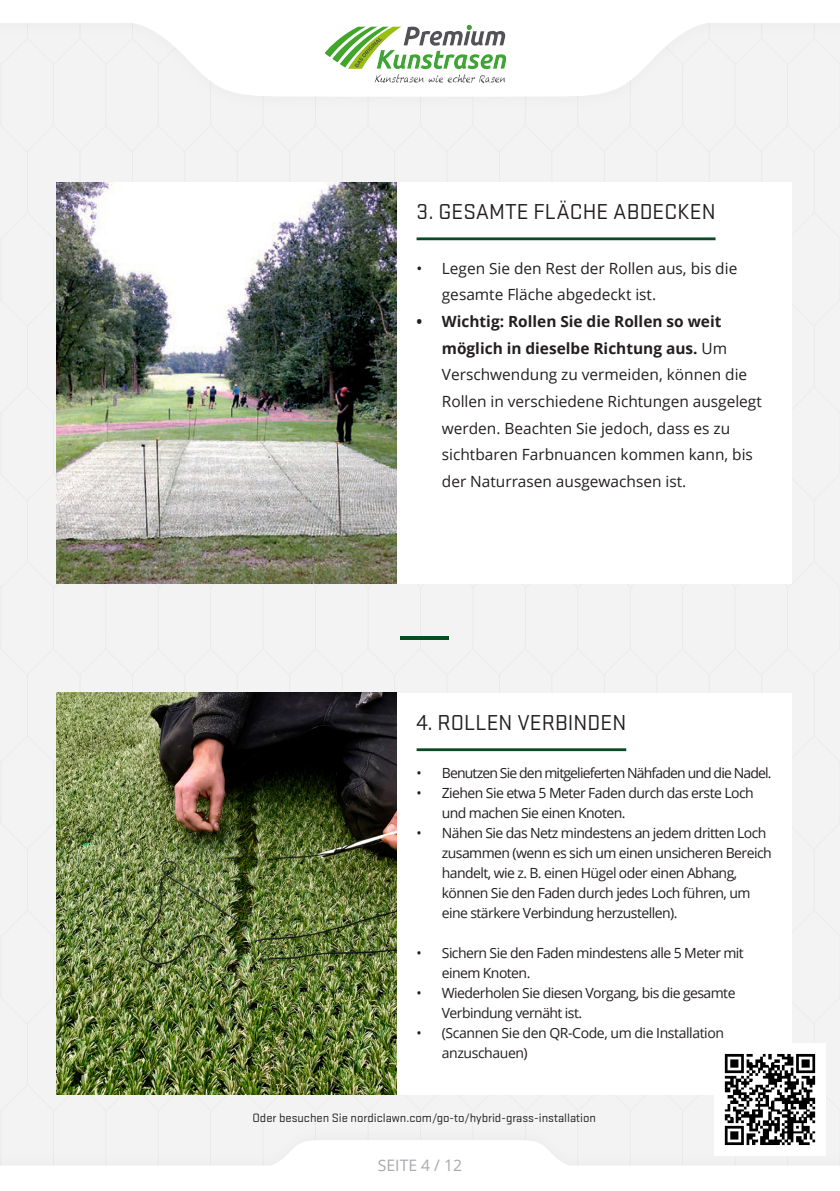
<style>
.page{position:relative;width:840px;height:1191px;background:#fff}
.page>*{position:absolute;margin:0;border:0;box-sizing:border-box;transform-origin:0 0}
.Mellemrubrik{font:22.4px "Stratum 1";color:#231f20}
.t1{font:15.8px "Open Sans";color:#a8a9ad}
.t2{font:15.4px/26.6px "Open Sans";color:#231f20}
.t3{font:14px/20px "Open Sans";letter-spacing:-.04em;color:#231f20}
.t4{font:14px "Open Sans";letter-spacing:-.06em;color:#231f20}
.Brødtekst{font:12.6px "Stratum 1";color:#231f20}
.s1{font-weight:700}
</style>
<div class="page">
<div style="left:0;top:115px;width:839px;height:1007px;background:#f3f3f3"></div>
<div style="left:0;top:0;width:839px;height:115px;background:#f3f3f3"></div>
<svg style="left:0;top:0;width:839px;height:97px;fill:#fff"></svg>
<div style="left:0;top:1122px;width:839px;height:69px;background:#f3f3f3"></div>
<svg style="left:0;top:1140px;width:839px;height:51px;fill:#fff"></svg>
<img style="left:323px;top:23px;width:183px;height:62px">
<div style="left:396px;top:182px;width:395px;height:401px;background:#fff"></div>
<div style="left:396px;top:693px;width:395px;height:401px;background:#fff"></div>
<hr style="left:416px;top:237px;width:299px;height:3px;background:#094b25">
<hr style="left:416px;top:748px;width:210px;height:3px;background:#094b25">
<hr style="left:400px;top:636px;width:48px;height:4px;background:#094b25">
<img style="left:57px;top:182px;width:339px;height:401px">
<img style="left:57px;top:693px;width:339px;height:401px">
<img style="left:714px;top:1043px;width:111px;height:112px">
<p class="Mellemrubrik" style="left:416px;top:199px;width:300px">3. GESAMTE FLÄCHE ABDECKEN</p>
<p class="t2" style="left:441px;top:254px;width:297px;text-indent:-25px">• Legen Sie den Rest der Rollen aus, bis die gesamte Fläche abgedeckt ist.</p>
<p class="t2" style="left:441px;top:308px;width:321px;text-indent:-25px"><span class="s1">• Wichtig: Rollen Sie die Rollen so weit möglich in dieselbe Richtung aus.</span> Um Verschwendung zu vermeiden, können die Rollen in verschiedene Richtungen ausgelegt werden. Beachten Sie jedoch, dass es zu sichtbaren Farbnuancen kommen kann, bis der Naturrasen ausgewachsen ist.</p>
<p class="Mellemrubrik" style="left:416px;top:710px;width:211px">4. ROLLEN VERBINDEN</p>
<p class="t4" style="left:416px;top:763px;width:356px">• Benutzen Sie den mitgelieferten Nähfaden und die Nadel.</p>
<p class="t3" style="left:441px;top:782px;width:313px;text-indent:-25px">• Ziehen Sie etwa 5 Meter Faden durch das erste Loch und machen Sie einen Knoten.</p>
<p class="t3" style="left:441px;top:822px;width:331px;text-indent:-25px">• Nähen Sie das Netz mindestens an jedem dritten Loch zusammen (wenn es sich um einen unsicheren Bereich handelt, wie z. B. einen Hügel oder einen Abhang, können Sie den Faden durch jedes Loch führen, um eine stärkere Verbindung herzustellen).</p>
<p class="t3" style="left:441px;top:942px;width:303px;text-indent:-25px">• Sichern Sie den Faden mindestens alle 5 Meter mit einem Knoten.</p>
<p class="t3" style="left:441px;top:982px;width:295px;text-indent:-25px">• Wiederholen Sie diesen Vorgang, bis die gesamte<br>Verbindung vernäht ist.</p>
<p class="t3" style="left:441px;top:1022px;width:283px;text-indent:-25px">• (Scannen Sie den QR-Code, um die Installation anzuschauen)</p>
<p class="Brødtekst" style="left:252px;top:1110px;width:345px">Oder besuchen Sie nordiclawn.com/go-to/hybrid-grass-installation</p>
<p class="t1" style="left:377px;top:1154px;width:86px">SEITE 4 / 12</p>
</div>
